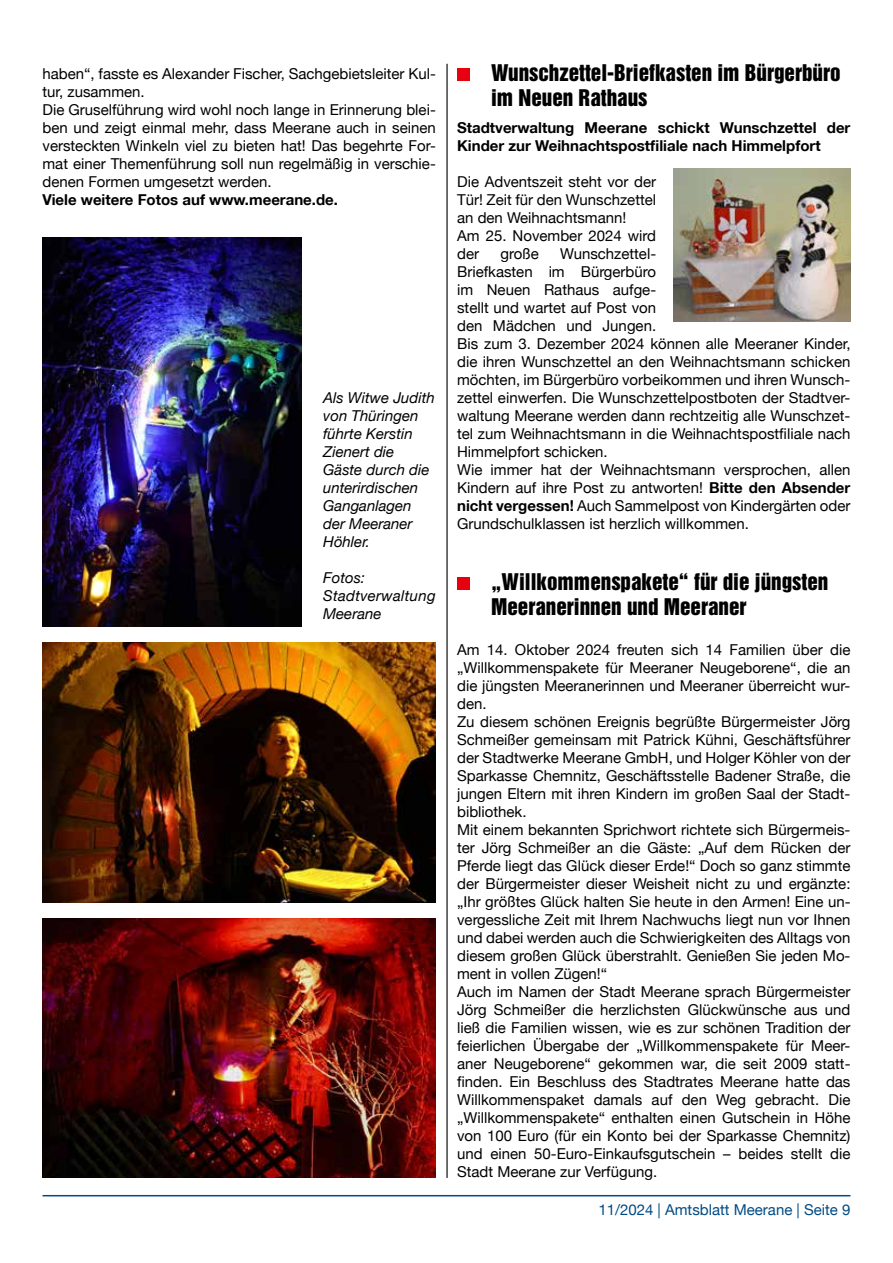
<style>
.page{position:relative;width:893px;height:1263px;background:#fff}
.page>*{position:absolute;margin:0;border:0;box-sizing:border-box;transform-origin:0 0}
.t1{font:21px/25.2px "Helvetica Inserat LT Std";color:#000}
.t2{font:15px/18px "Helvetica Neue";color:#000}
.t3{font:700 15px/18px "Helvetica Neue LT";color:#000}
.t4{font:italic 15px/18px "Helvetica Neue LT";color:#000}
.t5{font:15px "Helvetica Neue";color:#004b83}
.t6{font:italic 15px/18px "Helvetica Neue LT";letter-spacing:.02em;color:#000}
.s1{font-family:"Helvetica Neue LT";font-weight:700}
</style>
<div class="page">
<hr style="left:43px;top:1195px;width:807px;height:1px;background:#004b83">
<hr style="left:446px;top:64px;width:2px;height:1114px;background:#000">
<div style="left:457px;top:68px;width:13px;height:13px;background:#e7000e"></div>
<img style="left:673px;top:169px;width:177px;height:153px">
<div style="left:457px;top:577px;width:13px;height:13px;background:#e7000e"></div>
<img style="left:43px;top:643px;width:393px;height:259px">
<img style="left:43px;top:918px;width:393px;height:260px">
<img style="left:43px;top:238px;width:259px;height:389px">
<p class="t2" style="left:43px;top:64px;width:395px">haben“, fasste es Alexander Fischer, Sachgebietsleiter Kul&shy;tur, zusammen.<br>Die Gruselführung wird wohl noch lange in Erinnerung blei&shy;ben und zeigt einmal mehr, dass Meerane auch in seinen versteckten Winkeln viel zu bieten hat! Das begehrte For&shy;mat einer Themenführung soll nun regelmäßig in verschie&shy;denen Formen umgesetzt werden.</p>
<p class="t3" style="left:43px;top:190px;width:297px">Viele weitere Fotos auf www.meerane.de.</p>
<p class="t4" style="left:323px;top:388px;width:113px">Als Witwe Judith von Thüringen führte Kerstin<br>Zienert die<br>Gäste durch die unterirdischen<br>Ganganlagen der Meeraner<br>Höhler.</p>
<p class="t6" style="left:323px;top:568px;width:114px">Fotos:<br>Stadtverwaltung<br>Meerane</p>
<h1 class="t1" style="left:491px;top:60px;width:351px">Wunschzettel-Briefkasten im Bürgerbüro im Neuen Rathaus</h1>
<p class="t3" style="left:457px;top:118px;width:395px">Stadtverwaltung Meerane schickt Wunschzettel der<br>Kinder zur Weihnachtspostfiliale nach Himmelpfort</p>
<p class="t2" style="left:457px;top:172px;width:201px">Die Adventszeit steht vor der<br>Tür! Zeit für den Wunschzettel an den Weihnachtsmann!<br>Am 25. November 2024 wird der</p>
<p class="t2" style="left:500px;top:244px;width:40px">große</p>
<p class="t2" style="left:457px;top:244px;width:395px;text-indent:103px">Wunschzettel-<br>Briefkasten im Bürgerbüro<br>im Neuen Rathaus aufge-<br>stellt und wartet auf Post von<br>den Mädchen und Jungen.<br>Bis zum 3. Dezember 2024 können alle Meeraner Kinder, die ihren Wunschzettel an den Weihnachtsmann schicken möchten, im Bürgerbüro vorbeikommen und ihren Wunsch&shy;zettel einwerfen. Die Wunschzettelpostboten der Stadtver&shy;waltung Meerane werden dann rechtzeitig alle Wunschzet&shy;tel zum Weihnachtsmann in die Weihnachtspostfiliale nach Himmelpfort schicken.<br>Wie immer hat der Weihnachtsmann versprochen, allen Kindern auf ihre Post zu antworten! <span class="s1">Bitte den Absender nicht vergessen!</span> Auch Sammelpost von Kindergärten oder Grundschulklassen ist herzlich willkommen.</p>
<h1 class="t1" style="left:491px;top:569px;width:339px">„Willkommenspakete“ für die jüngsten<br>Meeranerinnen und Meeraner</h1>
<p class="t2" style="left:457px;top:640px;width:395px">Am 14. Oktober 2024 freuten sich 14 Familien über die „Willkommenspakete für Meeraner Neugeborene“, die an die jüngsten Meeranerinnen und Meeraner überreicht wur&shy;den.<br>Zu diesem schönen Ereignis begrüßte Bürgermeister Jörg Schmeißer gemeinsam mit Patrick Kühni, Geschäftsführer der Stadtwerke Meerane GmbH, und Holger Köhler von der Sparkasse Chemnitz, Geschäftsstelle Badener Straße, die jungen Eltern mit ihren Kindern im großen Saal der Stadt&shy;bibliothek.<br>Mit einem bekannten Sprichwort richtete sich Bürgermeis&shy;ter Jörg Schmeißer an die Gäste: „Auf dem Rücken der Pferde liegt das Glück dieser Erde!“ Doch so ganz stimmte der Bürgermeister dieser Weisheit nicht zu und ergänzte: „Ihr größtes Glück halten Sie heute in den Armen! Eine un&shy;vergessliche Zeit mit Ihrem Nachwuchs liegt nun vor Ihnen und dabei werden auch die Schwierigkeiten des Alltags von diesem großen Glück überstrahlt. Genießen Sie jeden Mo&shy;ment in vollen Zügen!“<br>Auch im Namen der Stadt Meerane sprach Bürgermeister Jörg Schmeißer die herzlichsten Glückwünsche aus und ließ die Familien wissen, wie es zur schönen Tradition der feierlichen Übergabe der „Willkommenspakete für Meer&shy;aner Neugeborene“ gekommen war, die seit 2009 statt&shy;finden. Ein Beschluss des Stadtrates Meerane hatte das Willkommenspaket damals auf den Weg gebracht. Die „Willkommenspakete“ enthalten einen Gutschein in Höhe von 100 Euro (für ein Konto bei der Sparkasse Chemnitz) und einen 50-Euro-Einkaufsgutschein – beides stellt die Stadt Meerane zur Verfügung.</p>
<p class="t5" style="left:598px;top:1200px;width:254px">11/2024 | Amtsblatt Meerane | Seite 9</p>
</div>
